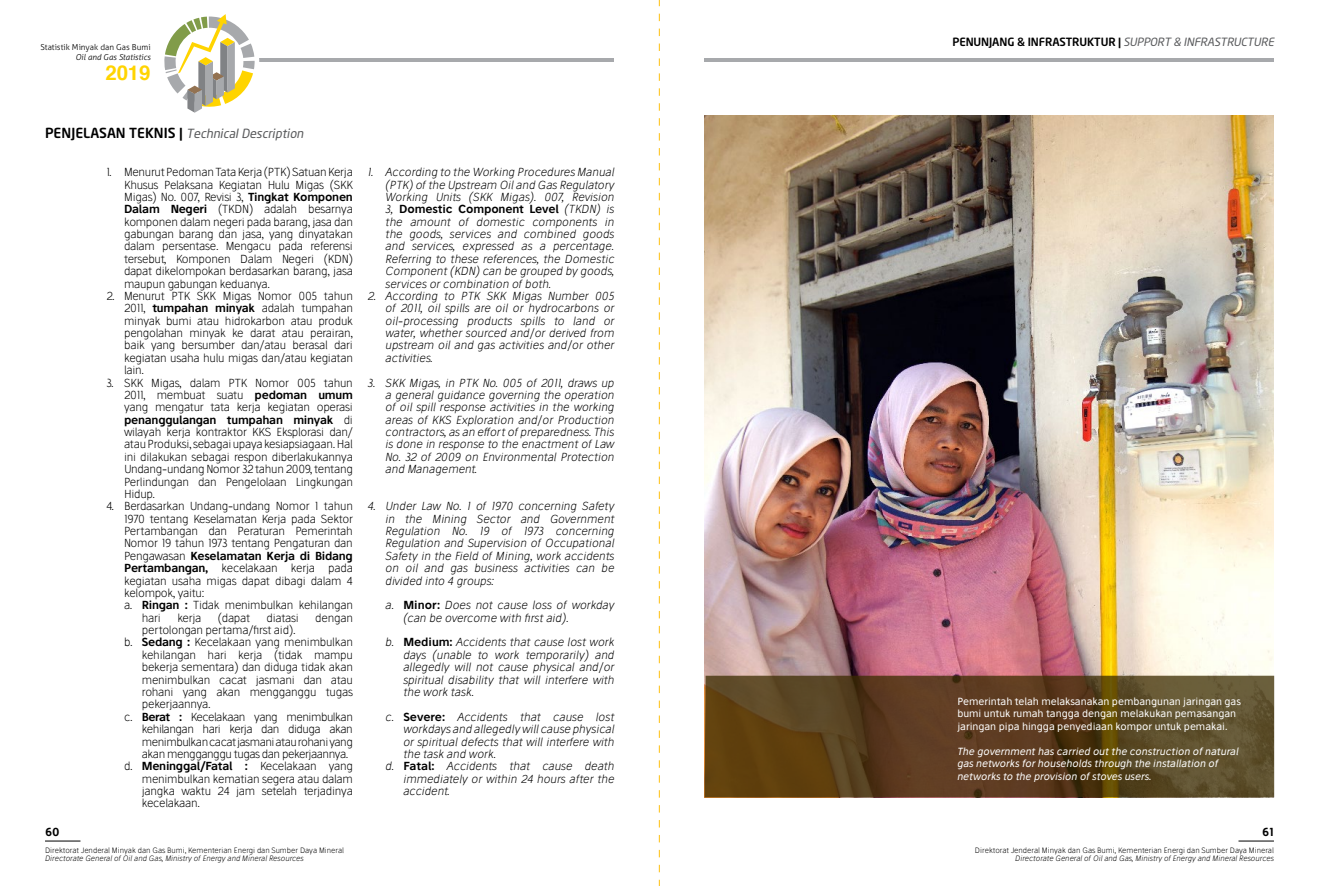
<style>
.page{position:relative;width:1319px;height:886px;background:#fff}
.page>*{position:absolute;margin:0;border:0;box-sizing:border-box;transform-origin:0 0}
.t1{font:700 20.38px "Helvetica";color:#ffd400}
.t2{font:italic 12.5px "Neo Sans";color:#58595b}
.t3{font:300 11.25px/12.4px "Stilu";letter-spacing:-.02em;color:#000;text-align:justify}
.t4{font:italic 300 11.25px/12.4px "Stilu";color:#000;text-align:justify}
.t5{font:300 11.25px "Stilu";letter-spacing:-.04em;color:#000}
.t6{font:11.25px "Neo Sans Medium TR";letter-spacing:-.01em;color:#000}
.t7{font:600 11.25px "Stilu";letter-spacing:-.02em;color:#000}
.t8{font:10px/12.5px "Stilu";color:#fff}
.t9{font:italic 10px/12.5px "Stilu";color:#fff}
.t10{font:300 8.25px "Aller";color:#000}
.t11{font:italic 300 8.25px "Aller";color:#000}
.t12{font:300 7.5px "Stilu";color:#000}
.t13{font:italic 300 7.5px "Stilu";color:#000}
.s1{font-family:"Neo Sans Medium TR";font-style:normal;font-size:13.75px;color:#000}
.s2{font-weight:600}
.s3{font-weight:300}
.s4{font-weight:600;font-style:normal}
.s5{font-family:"Neo Sans";font-style:italic;color:#58595b}
</style>
<div class="page">
<img style="left:704px;top:115px;width:569px;height:561px">
<svg style="left:704px;top:676px;width:569px;height:121px;background:#5c431f"></svg>
<hr style="left:249px;top:58px;width:365px;height:4px;background:#a7a9ac">
<hr style="left:704px;top:58px;width:569px;height:4px;background:#a7a9ac">
<hr style="left:45px;top:841px;width:35px;height:1px;background:#000">
<hr style="left:1238px;top:841px;width:35px;height:1px;background:#000">
<div style="left:159px;top:12px;width:100px;height:100px;background:#fff;border-radius:50%"></div>
<svg style="left:164px;top:14px;width:90px;height:99px"></svg>
<svg style="left:659px;top:0;width:1px;height:886px"></svg>
<p class="t10" style="left:40px;top:42px;width:112px">Statistik Minyak dan Gas Bumi</p>
<h1 class="t1" style="left:106px;top:56px;width:46px">2019</h1>
<p class="t11" style="left:75px;top:52px;width:77px">Oil and Gas Statistics</p>
<p class="t2" style="left:45px;top:127px;width:262px"><span class="s1">P E NJ E LA S A N T E K N I S |</span> TechnicalDescription</p>
<p class="t7" style="left:45px;top:824px;width:16px">60</p>
<p class="t3" style="left:124px;top:166px;width:230px;text-indent:-18px">1. Menurut Pedoman Tata Kerja (PTK) Satuan Kerja Khusus Pelaksana Kegiatan Hulu Migas (SKK Migas) No. 007, Revisi 3, <span class="s2">Tingkat Komponen Dalam Negeri</span> (TKDN) adalah besarnya komponen dalam negeri pada barang, jasa dan gabungan barang dan jasa, yang dinyatakan dalam persentase. Mengacu pada referensi tersebut, Komponen Dalam Negeri (KDN) dapat dikelompokan berdasarkan barang, jasa maupun gabungan keduanya.</p>
<p class="t3" style="left:124px;top:289px;width:230px;text-indent:-18px">2. Menurut PTK SKK Migas Nomor 005 tahun 2011, <span class="s2">tumpahan minyak</span> adalah tumpahan minyak bumi atau hidrokarbon atau produk pengolahan minyak ke darat atau perairan, baik yang bersumber dan/atau berasal dari kegiatan usaha hulu migas dan/atau kegiatan lain.</p>
<p class="t3" style="left:124px;top:376px;width:230px;text-indent:-18px">3. SKK Migas, dalam PTK Nomor 005 tahun 2011, membuat suatu <span class="s2">pedoman umum </span>yang mengatur tata kerja kegiatan operasi <span class="s2">penanggulangan tumpahan minyak</span> di wilayah kerja kontraktor KKS Eksplorasi dan/ atau Produksi, sebagai upaya kesiapsiagaan. Hal ini dilakukan sebagai respon diberlakukannya Undang-undang Nomor 32 tahun 2009, tentang Perlindungan dan Pengelolaan Lingkungan Hidup.</p>
<p class="t3" style="left:106px;top:500px;width:248px">4. Berdasarkan Undang-undang Nomor 1 tahun</p>
<p class="t3" style="left:124px;top:512px;width:230px">1970 tentang Keselamatan Kerja pada Sektor</p>
<p class="t3" style="left:124px;top:525px;width:230px">Pertambangan dan Peraturan Pemerintah</p>
<p class="t3" style="left:124px;top:537px;width:230px">Nomor 19 tahun 1973 tentang Pengaturan dan</p>
<p class="t7" style="left:124px;top:548px;width:230px"><span class="s3">Pengawasan</span> Keselamatan Kerja di Bidang</p>
<p class="t3" style="left:124px;top:562px;width:230px"><span class="s2">Pertambangan,</span> kecelakaan kerja pada</p>
<p class="t3" style="left:124px;top:574px;width:230px">kegiatan usaha migas dapat dibagi dalam 4</p>
<p class="t3" style="left:124px;top:586px;width:82px">kelompok, yaitu:</p>
<p class="t3" style="left:124px;top:599px;width:230px">a. <span class="s2">Ringan :</span> Tidak menimbulkan kehilangan</p>
<p class="t3" style="left:142px;top:611px;width:21px">hari</p>
<p class="t3" style="left:177px;top:611px;width:26px">kerja</p>
<p class="t3" style="left:218px;top:611px;width:34px">(dapat</p>
<p class="t3" style="left:266px;top:611px;width:34px">diatasi</p>
<p class="t3" style="left:315px;top:611px;width:39px">dengan</p>
<p class="t3" style="left:142px;top:624px;width:155px">pertolongan pertama/first aid).</p>
<p class="t3" style="left:124px;top:636px;width:230px">b. <span class="s2">Sedang :</span> Kecelakaan yang menimbulkan</p>
<p class="t3" style="left:142px;top:648px;width:212px">kehilangan hari kerja (tidak mampu</p>
<p class="t3" style="left:142px;top:661px;width:212px">bekerja sementara) dan diduga tidak akan</p>
<p class="t3" style="left:142px;top:673px;width:212px">menimbulkan cacat jasmani dan atau</p>
<p class="t3" style="left:142px;top:685px;width:212px">rohani yang akan mengganggu tugas</p>
<p class="t3" style="left:142px;top:698px;width:70px">pekerjaannya.</p>
<p class="t5" style="left:124px;top:709px;width:230px">c. <span class="s2">Berat :</span> Kecelakaan yang menimbulkan</p>
<p class="t5" style="left:142px;top:722px;width:212px">kehilangan hari kerja dan diduga akan</p>
<p class="t5" style="left:142px;top:734px;width:212px">menimbulkan cacat jasmani atau rohani yang</p>
<p class="t5" style="left:142px;top:747px;width:208px">akan mengganggu tugas dan pekerjaannya.</p>
<p class="t3" style="left:124px;top:760px;width:230px">d. <span class="s2">Meninggal/Fatal :</span> Kecelakaan yang</p>
<p class="t3" style="left:142px;top:772px;width:212px">menimbulkan kematian segera atau dalam</p>
<p class="t3" style="left:142px;top:784px;width:212px">jangka waktu 24 jam setelah terjadinya</p>
<p class="t3" style="left:142px;top:797px;width:60px">kecelakaan.</p>
<p class="t12" style="left:45px;top:845px;width:300px">Direktorat Jenderal Minyak dan Gas Bumi, Kementerian Energi dan Sumber Daya Mineral</p>
<p class="t13" style="left:45px;top:854px;width:260px">Directorate General of Oil and Gas, Ministry of Energy and Mineral Resources</p>
<p class="t4" style="left:385px;top:166px;width:230px;text-indent:-18px">1. According to the Working Procedures Manual (PTK) of the Upstream Oil and Gas Regulatory Working Units (SKK Migas). 007, Revision 3, <span class="s4">Domestic Component Level</span> (TKDN) is the amount of domestic components in the goods, services and combined goods and services, expressed as a percentage.<br>Referring to these references, the Domestic Component (KDN) can be grouped by goods, services or combination of both.</p>
<p class="t4" style="left:385px;top:289px;width:230px;text-indent:-18px">2. According to PTK SKK Migas Number 005 of 2011, oil spills are oil or hydrocarbons or oil-processing products spills to land or water, whether sourced and/or derived from upstream oil and gas activities and/or other activities.</p>
<p class="t4" style="left:385px;top:376px;width:230px;text-indent:-18px">3. SKK Migas, in PTK No. 005 of 2011, draws up a general guidance governing the operation of oil spill response activities in the working areas of KKS Exploration and/or Production contractors, as an effort of preparedness. This is done in response to the enactment of Law No. 32 of 2009 on Environmental Protection and Management.</p>
<p class="t4" style="left:385px;top:500px;width:230px;text-indent:-18px">4. Under Law No. 1 of 1970 concerning Safety in the Mining Sector and Government Regulation No. 19 of 1973 concerning Regulation and Supervision of Occupational Safety in the Field of Mining, work accidents on oil and gas business activities can be divided into 4 groups:</p>
<p class="t4" style="left:403px;top:599px;width:212px;text-indent:-18px">a. <span class="s4">Minor:</span> Does not cause loss of workday (can be overcome with first aid).</p>
<p class="t4" style="left:403px;top:636px;width:212px;text-indent:-18px">b. <span class="s4">Medium:</span> Accidents that cause lost work days (unable to work temporarily) and allegedly will not cause physical and/or spiritual disability that will interfere with the work task.</p>
<p class="t4" style="left:385px;top:710px;width:230px">c. <span class="s4">Severe:</span> Accidents that cause lost</p>
<p class="t4" style="left:403px;top:723px;width:212px">workdays and allegedly will cause physical</p>
<p class="t4" style="left:403px;top:735px;width:212px">or spiritual defects that will interfere with</p>
<p class="t4" style="left:403px;top:747px;width:94px">the task and work.</p>
<p class="t4" style="left:385px;top:760px;width:230px">d. <span class="s4">Fatal:</span> Accidents that cause death</p>
<p class="t4" style="left:403px;top:772px;width:212px">immediately or within 24 hours after the</p>
<p class="t4" style="left:403px;top:784px;width:48px">accident.</p>
<p class="t6" style="left:952px;top:35px;width:325px">PENUNJANG &amp; INFRASTRUKTUR | <span class="s5">SUPPORT &amp; INFRASTRUCTURE</span></p>
<p class="t8" style="left:957px;top:694px;width:285px">Pemerintah telah melaksanakan pembangunan jaringan gas bumi untuk rumah tangga dengan melakukan pemasangan jaringan pipa hingga penyediaan kompor untuk pemakai.</p>
<p class="t9" style="left:957px;top:744px;width:283px">The government has carried out the construction of natural gas networks for households through the installation of networks to the provision of stoves users.</p>
<p class="t7" style="left:1261px;top:824px;width:13px">61</p>
<p class="t12" style="left:974px;top:845px;width:300px">Direktorat Jenderal Minyak dan Gas Bumi, Kementerian Energi dan Sumber Daya Mineral</p>
<p class="t13" style="left:1014px;top:854px;width:260px">Directorate General of Oil and Gas, Ministry of Energy and Mineral Resources</p>
</div>
